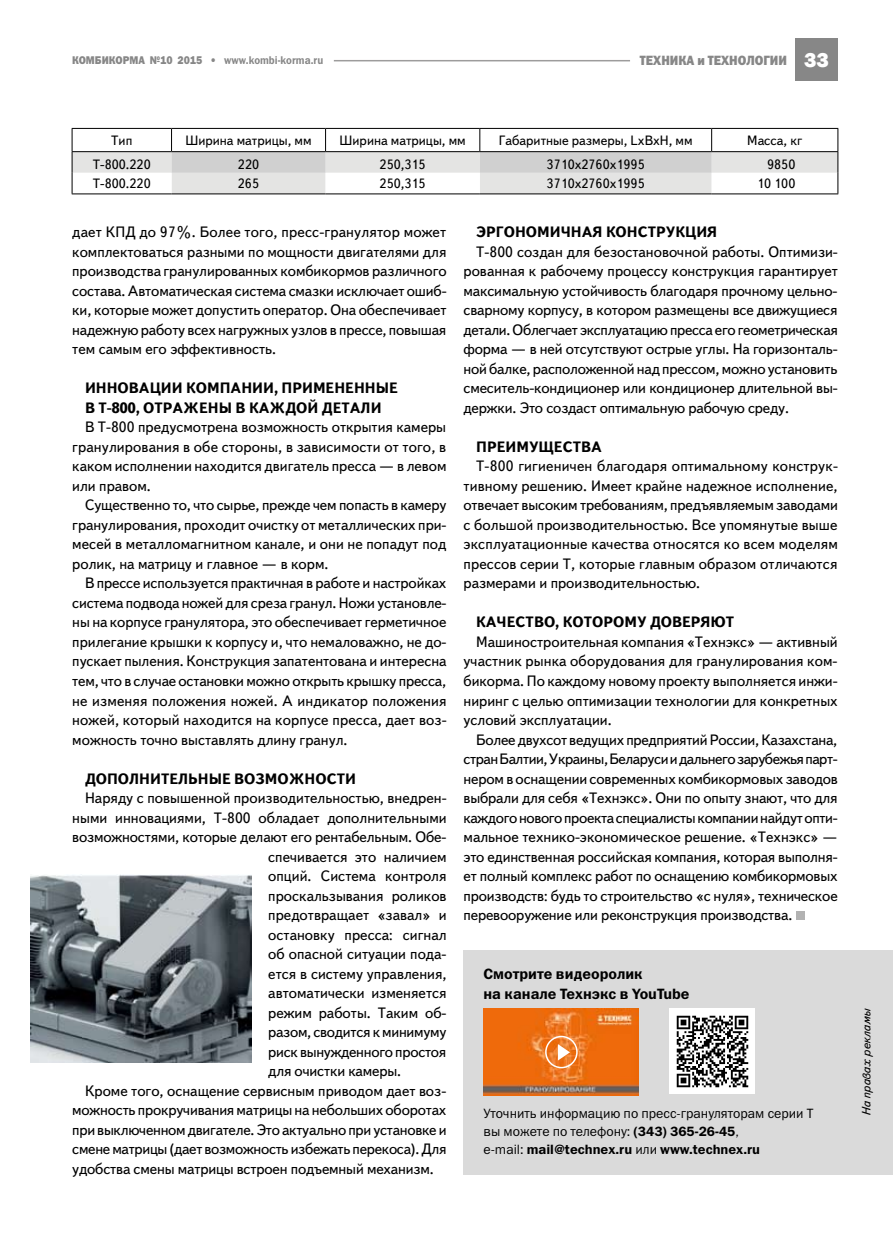
<style>
.page{position:relative;width:893px;height:1234px;background:#fff}
.page>*{position:absolute;margin:0;border:0;box-sizing:border-box;transform-origin:0 0}
.t1{font:15px/19.5px "Text Book C";color:#000;text-align:justify}
.t2{font:700 15px/19.5px "Text Book C";color:#000}
.t3{font:15px "Text Book C";letter-spacing:-.02em;color:#000}
.t4{font:15px/19.5px "Franklin Gothic Demi C";color:#000}
.t5{font:13.5px "Text Book C";color:#000}
.t6{font:13.5px/18px "Franklin Gothic Book C";color:#000}
.t7{font:13.5px "Franklin Gothic Demi C";color:#000}
.t8{font:13.5px "Franklin Gothic Heavy C";color:#878787;scale:.9 1}
.t9{font:italic 12px "Text Book C";color:#000}
.t10{font:11.25px "Franklin Gothic Demi C";color:#878787;scale:.9 1}
.t11{font:11.25px "Franklin Gothic Heavy C";color:#878787;scale:.9 1}
.s1{font-family:"Franklin Gothic Heavy C"}
.s2{font-family:"Franklin Gothic";font-weight:800;font-size:21px;color:#fff}
.s3{font-family:"Franklin Gothic Demi C"}
.s4{font-family:"Franklin Gothic Book C"}
</style>
<div class="page">
<div style="left:795px;top:38px;width:43px;height:43px;background:#878787"></div>
<hr style="left:334px;top:60px;width:296px;height:1px;background:#9d9c9c">
<div style="left:463px;top:949px;width:430px;height:225px;background:#dadada"></div>
<img style="left:669px;top:1008px;width:86px;height:86px">
<img style="left:484px;top:1008px;width:155px;height:87px">
<div style="left:545px;top:1035px;width:33px;height:33px;border:2px solid #fff;border-radius:50%"></div>
<svg style="left:558px;top:1043px;width:12px;height:17px"></svg>
<div style="left:796px;top:911px;width:8px;height:8px;background:#b2b2b2"></div>
<img style="left:31px;top:874px;width:220px;height:188px">
<hr style="left:72px;top:128px;width:100px;height:1px;background:#000">
<hr style="left:172px;top:128px;width:154px;height:1px;background:#000">
<hr style="left:326px;top:128px;width:154px;height:1px;background:#000">
<hr style="left:480px;top:128px;width:232px;height:1px;background:#000">
<hr style="left:712px;top:128px;width:126px;height:1px;background:#000">
<svg style="left:72px;top:129px;width:766px;height:64px"></svg>
<hr style="left:72px;top:193px;width:100px;height:1px;background:#000">
<hr style="left:172px;top:193px;width:154px;height:1px;background:#000">
<hr style="left:326px;top:193px;width:154px;height:1px;background:#000">
<hr style="left:480px;top:193px;width:232px;height:1px;background:#000">
<hr style="left:712px;top:193px;width:126px;height:1px;background:#000">
<p class="t11" style="left:72px;top:54px;width:42px">КОМБИКО</p>
<p class="t10" style="left:123px;top:54px;width:224px"><span class="s1">РМА №10 2015 •</span> www.kombi-korma.ru</p>
<p class="t8" style="left:640px;top:53px;width:211px">Техника и технологии <span class="s2">33</span></p>
<p class="t5" style="left:111px;top:133px;width:23px">Тип</p>
<p class="t5" style="left:185px;top:133px;width:128px">Ширина матрицы, мм</p>
<p class="t5" style="left:340px;top:133px;width:128px">Ширина матрицы, мм</p>
<p class="t5" style="left:499px;top:133px;width:195px">Габаритные размеры, LxBxH, мм</p>
<p class="t5" style="left:747px;top:133px;width:56px">Масса, кг</p>
<p class="t5" style="left:93px;top:157px;width:59px">T-800.220</p>
<p class="t5" style="left:238px;top:157px;width:23px">220</p>
<p class="t5" style="left:380px;top:157px;width:48px">250,315</p>
<p class="t5" style="left:547px;top:157px;width:100px">3710x2760x1995</p>
<p class="t5" style="left:767px;top:157px;width:30px">9850</p>
<p class="t5" style="left:93px;top:176px;width:59px">T-800.220</p>
<p class="t5" style="left:238px;top:176px;width:23px">265</p>
<p class="t5" style="left:380px;top:176px;width:48px">250,315</p>
<p class="t5" style="left:547px;top:176px;width:100px">3710x2760x1995</p>
<p class="t5" style="left:757px;top:176px;width:40px">10 100</p>
<p class="t1" style="left:72px;top:222px;width:376px">дает КПД до 97%. Более того, пресс-гранулятор может комплектоваться разными по мощности двигателями для производства гранулированных комбикормов различного состава. Автоматическая система смазки исключает ошиб&shy;ки, которые может допустить оператор. Она обеспечивает надежную работу всех нагружных узлов в прессе, повышая тем самым его эффективность.</p>
<p class="t2" style="left:85px;top:378px;width:314px">Инновации компании, примененные в Т-800, отражены в каждой детали</p>
<p class="t1" style="left:72px;top:417px;width:376px;text-indent:13px">В Т-800 предусмотрена возможность открытия камеры гранулирования в обе стороны, в зависимости от того, в каком исполнении находится двигатель пресса — в левом или правом.</p>
<p class="t1" style="left:72px;top:495px;width:376px;text-indent:13px">Существенно то, что сырье, прежде чем попасть в камеру гранулирования, проходит очистку от металлических при&shy;месей в металломагнитном канале, и они не попадут под ролик, на матрицу и главное — в корм.</p>
<p class="t1" style="left:72px;top:573px;width:376px;text-indent:13px">В прессе используется практичная в работе и настройках система подвода ножей для среза гранул. Ножи установле&shy;ны на корпусе гранулятора, это обеспечивает герметичное прилегание крышки к корпусу и, что немаловажно, не до&shy;пускает пыления. Конструкция запатентована и интересна тем, что в случае остановки можно открыть крышку пресса, не изменяя положения ножей. А индикатор положения ножей, который находится на корпусе пресса, дает воз&shy;можность точно выставлять длину гранул.</p>
<p class="t2" style="left:85px;top:768px;width:273px">Дополнительные возможности</p>
<p class="t1" style="left:85px;top:788px;width:363px">Наряду с повышенной производительностью, внедрен-</p>
<p class="t1" style="left:72px;top:807px;width:376px">ными инновациями, Т-800 обладает дополнительными</p>
<p class="t1" style="left:72px;top:827px;width:376px">возможностями, которые делают его рентабельным. Обе-</p>
<p class="t1" style="left:268px;top:846px;width:180px">спечивается это наличием</p>
<p class="t1" style="left:268px;top:866px;width:180px">опций. Система контроля</p>
<p class="t1" style="left:268px;top:885px;width:180px">проскальзывания роликов</p>
<p class="t1" style="left:268px;top:905px;width:180px">предотвращает «завал» и</p>
<p class="t1" style="left:268px;top:924px;width:180px">остановку пресса: сигнал</p>
<p class="t1" style="left:268px;top:944px;width:180px">об опасной ситуации пода-</p>
<p class="t1" style="left:268px;top:963px;width:180px">ется в систему управления,</p>
<p class="t1" style="left:268px;top:983px;width:180px">автоматически изменяется</p>
<p class="t1" style="left:268px;top:1002px;width:180px">режим работы. Таким об-</p>
<p class="t1" style="left:268px;top:1022px;width:180px">разом, сводится к минимуму</p>
<p class="t1" style="left:268px;top:1041px;width:180px">риск вынужденного простоя</p>
<p class="t1" style="left:268px;top:1061px;width:135px">для очистки камеры.</p>
<p class="t1" style="left:85px;top:1080px;width:363px">Кроме того, оснащение сервисным приводом дает воз-</p>
<p class="t1" style="left:72px;top:1100px;width:376px">можность прокручивания матрицы на небольших оборотах</p>
<p class="t1" style="left:72px;top:1119px;width:376px">при выключенном двигателе. Это актуально при установке и</p>
<p class="t3" style="left:72px;top:1140px;width:376px">смене матрицы (дает возможность избежать перекоса). Для</p>
<p class="t1" style="left:72px;top:1158px;width:363px">удобства смены матрицы встроен подъемный механизм.</p>
<p class="t2" style="left:476px;top:222px;width:243px">Эргономичная конструкция</p>
<p class="t1" style="left:463px;top:242px;width:376px;text-indent:13px">Т-800 создан для безостановочной работы. Оптимизи&shy;рованная к рабочему процессу конструкция гарантирует максимальную устойчивость благодаря прочному цельно&shy;сварному корпусу, в котором размещены все движущиеся детали. Облегчает эксплуатацию пресса его геометрическая форма — в ней отсутствуют острые углы. На горизонталь&shy;ной балке, расположенной над прессом, можно установить смеситель-кондиционер или кондиционер длительной вы&shy;держки. Это создаст оптимальную рабочую среду.</p>
<p class="t2" style="left:476px;top:437px;width:127px">П реимущества</p>
<p class="t1" style="left:463px;top:456px;width:376px;text-indent:13px">Т-800 гигиеничен благодаря оптимальному конструк&shy;тивному решению. Имеет крайне надежное исполнение, отвечает высоким требованиям, предъявляемым заводами с большой производительностью. Все упомянутые выше эксплуатационные качества относятся ко всем моделям прессов серии Т, которые главным образом отличаются размерами и производительностью.</p>
<p class="t2" style="left:476px;top:612px;width:260px">Качество, которому доверяют</p>
<p class="t1" style="left:463px;top:632px;width:376px;text-indent:13px">Машиностроительная компания «Технэкс» — активный участник рынка оборудования для гранулирования ком&shy;бикорма. По каждому новому проекту выполняется инжи&shy;ниринг с целью оптимизации технологии для конкретных условий эксплуатации.</p>
<p class="t1" style="left:463px;top:729px;width:376px;text-indent:13px">Более двухсот ведущих предприятий России, Казахстана, стран Балтии, Украины, Беларуси и дальнего зарубежья парт&shy;нером в оснащении современных комбикормовых заводов выбрали для себя «Технэкс». Они по опыту знают, что для каждого нового проекта специалисты компании найдут опти&shy;мальное технико-экономическое решение. «Технэкс» — это единственная российская компания, которая выполня&shy;ет полный комплекс работ по оснащению комбикормовых производств: будь то строительство «с нуля», техническое перевооружение или реконструкция производства.</p>
<p class="t4" style="left:483px;top:963px;width:207px">Смотрите видеоролик<br>на канале Технэкс в YouTube</p>
<p class="t6" style="left:483px;top:1103px;width:331px">Уточнить информацию по пресс-грануляторам серии Т вы можете по телефону: <span class="s3">(343) 365-26-45</span>,</p>
<p class="t7" style="left:483px;top:1141px;width:278px"><span class="s4">e-mail:</span> mail@technex.ru <span class="s4">или</span> www.technex.ru</p>
<p class="t9" style="left:860px;top:1116px;width:110px;rotate:-90deg">На правах рекламы</p>
</div>
